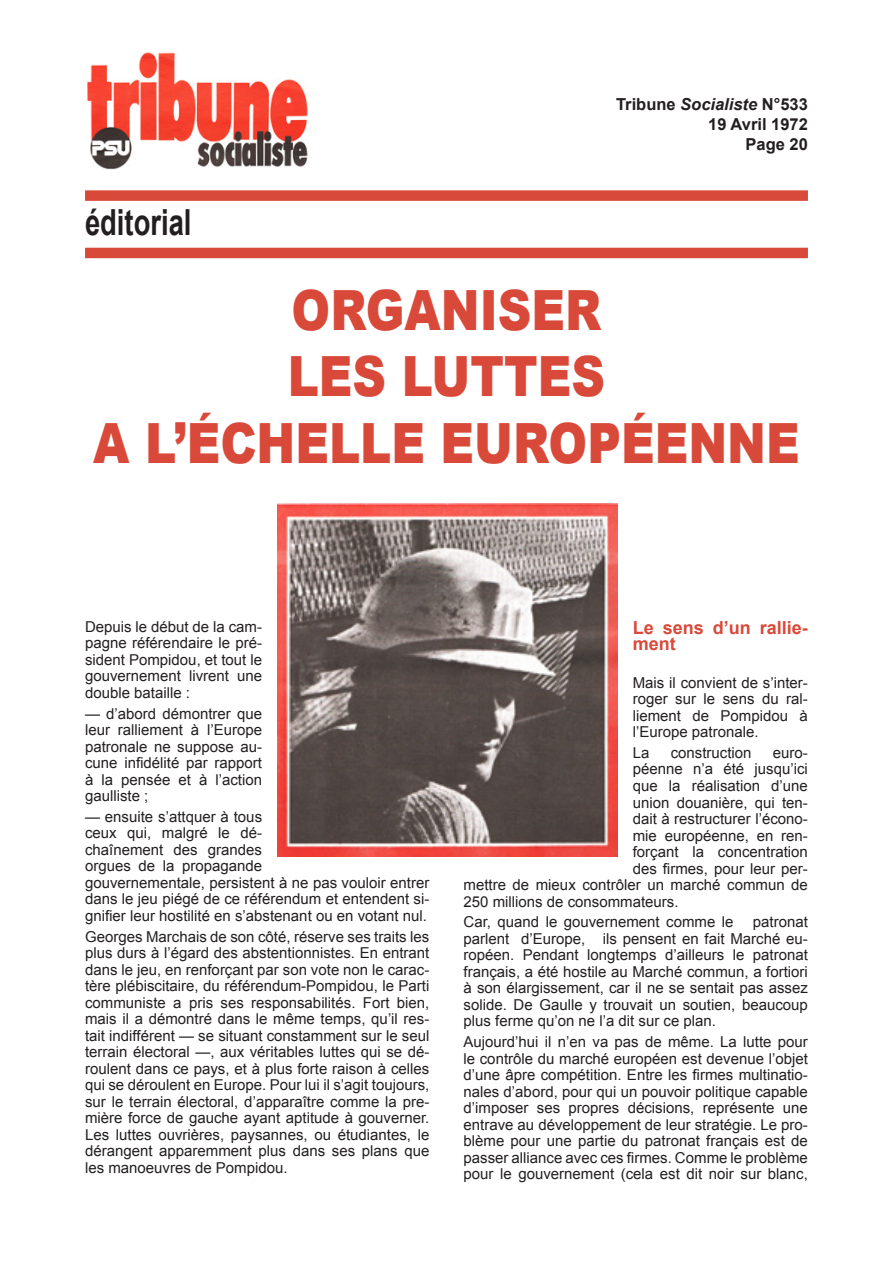
<style>
.page{position:relative;width:893px;height:1263px;background:#fff}
.page>*{position:absolute;margin:0;border:0;box-sizing:border-box;transform-origin:0 0}
.t1{font:900 55.5px "Arial";color:#d94939;scale:.84 1}
.t2{font:700 36px "Arial";color:#231f20;scale:.76 1}
.t3{font:700 18px/16.5px "Arial";color:#d94939}
.t4{font:700 16.5px "Arial";color:#231f20}
.t5{font:15px/16.5px "Arial";color:#231f20;text-align:justify}
.s1{font-style:italic}
</style>
<div class="page">
<div style="left:85px;top:190px;width:723px;height:11px;background:#d94939"></div>
<img style="left:86px;top:52px;width:222px;height:118px">
<div style="left:85px;top:248px;width:723px;height:10px;background:#d94939"></div>
<img style="left:277px;top:504px;width:341px;height:352px">
<p class="t2" style="left:85px;top:198px;width:142px">éditorial</p>
<p class="t4" style="left:616px;top:94px;width:193px">Tribune <span class="s1">Socialiste</span> N°533</p>
<p class="t4" style="left:708px;top:113px;width:101px">19 Avril 1972</p>
<p class="t4" style="left:745px;top:133px;width:64px">Page 20</p>
<p class="t1" style="left:291px;top:279px;width:370px">ORGANISER</p>
<p class="t1" style="left:288px;top:345px;width:379px">LES LUTTES</p>
<p class="t1" style="left:93px;top:412px;width:842px">A L’ÉCHELLE EUROPÉENNE</p>
<p class="t5" style="left:85px;top:618px;width:179px">Depuis le début de la cam&shy;pagne référendaire le pré&shy;sident Pompidou, et tout le gouvernement livrent une double bataille :</p>
<p class="t5" style="left:85px;top:705px;width:179px">— d’abord démontrer que leur ralliement à l’Europe patronale ne suppose au&shy;cune infidélité par rapport à la pensée et à l’action gaulliste ;</p>
<p class="t5" style="left:85px;top:808px;width:346px;text-align:left">— ensuite s’attquer à tous<br>ceux qui, malgré le dé-<br>chaînement des grandes<br>orgues de la propagande<br>gouvernementale, persistent à ne pas vouloir entrer dans le jeu piégé de ce référendum et entendent si&shy;gnifier leur hostilité en s’abstenant ou en votant nul.</p>
<p class="t5" style="left:85px;top:928px;width:346px">Georges Marchais de son côté, réserve ses traits les plus durs à l’égard des abstentionnistes. En entrant dans le jeu, en renforçant par son vote non le carac&shy;tère plébiscitaire, du référendum-Pompidou, le Parti communiste a pris ses responsabilités. Fort bien, mais il a démontré dans le même temps, qu’il res&shy;tait indifférent — se situant constamment sur le seul terrain électoral —, aux véritables luttes qui se dé&shy;roulent dans ce pays, et à plus forte raison à celles qui se déroulent en Europe. Pour lui il s’agit toujours, sur le terrain électoral, d’apparaître comme la pre&shy;mière force de gauche ayant aptitude à gouverner.<br>Les luttes ouvrières, paysannes, ou étudiantes, le dérangent apparemment plus dans ses plans que les manoeuvres de Pompidou.</p>
<p class="t3" style="left:633px;top:620px;width:177px">Le sens d’un rallie&shy;ment</p>
<p class="t5" style="left:633px;top:674px;width:177px">Mais il convient de s’inter&shy;roger sur le sens du ral&shy;liement de Pompidou à l’Europe patronale.</p>
<p class="t5" style="left:633px;top:745px;width:18px">La</p>
<p class="t5" style="left:671px;top:745px;width:82px">construction</p>
<p class="t5" style="left:773px;top:745px;width:37px">euro-</p>
<p class="t5" style="left:633px;top:761px;width:177px">péenne n’a été jusqu’ici</p>
<p class="t5" style="left:633px;top:778px;width:177px">que la réalisation d’une</p>
<p class="t5" style="left:633px;top:794px;width:177px">union douanière, qui ten-</p>
<p class="t5" style="left:633px;top:811px;width:177px">dait à restructurer l’écono-</p>
<p class="t5" style="left:633px;top:827px;width:177px">mie européenne, en ren-</p>
<p class="t5" style="left:633px;top:844px;width:177px">forçant la concentration</p>
<p class="t5" style="left:633px;top:860px;width:177px">des firmes, pour leur per-</p>
<p class="t5" style="left:463px;top:877px;width:346px">mettre de mieux contrôler un marché commun de</p>
<p class="t5" style="left:463px;top:893px;width:217px">250 millions de consommateurs.</p>
<p class="t5" style="left:463px;top:914px;width:271px">Car, quand le gouvernement comme le</p>
<p class="t5" style="left:463px;top:914px;width:346px;text-indent:289px">patronat parlent d’Europe, ils pensent en fait Marché eu&shy;ropéen. Pendant longtemps d’ailleurs le patronat français, a été hostile au Marché commun, a fortiori à son élargissement, car il ne se sentait pas assez solide. De Gaulle y trouvait un soutien, beaucoup plus ferme qu’on ne l’a dit sur ce plan.</p>
<p class="t5" style="left:463px;top:1034px;width:346px">Aujourd’hui il n’en va pas de même. La lutte pour le contrôle du marché européen est devenue l’objet d’une âpre compétition. Entre les firmes multinatio&shy;nales d’abord, pour qui un pouvoir politique capable d’imposer ses propres décisions, représente une entrave au développement de leur stratégie. Le pro&shy;blème pour une partie du patronat français est de passer alliance avec ces firmes. Comme le problème pour le gouvernement (cela est dit noir sur blanc,</p>
</div>
